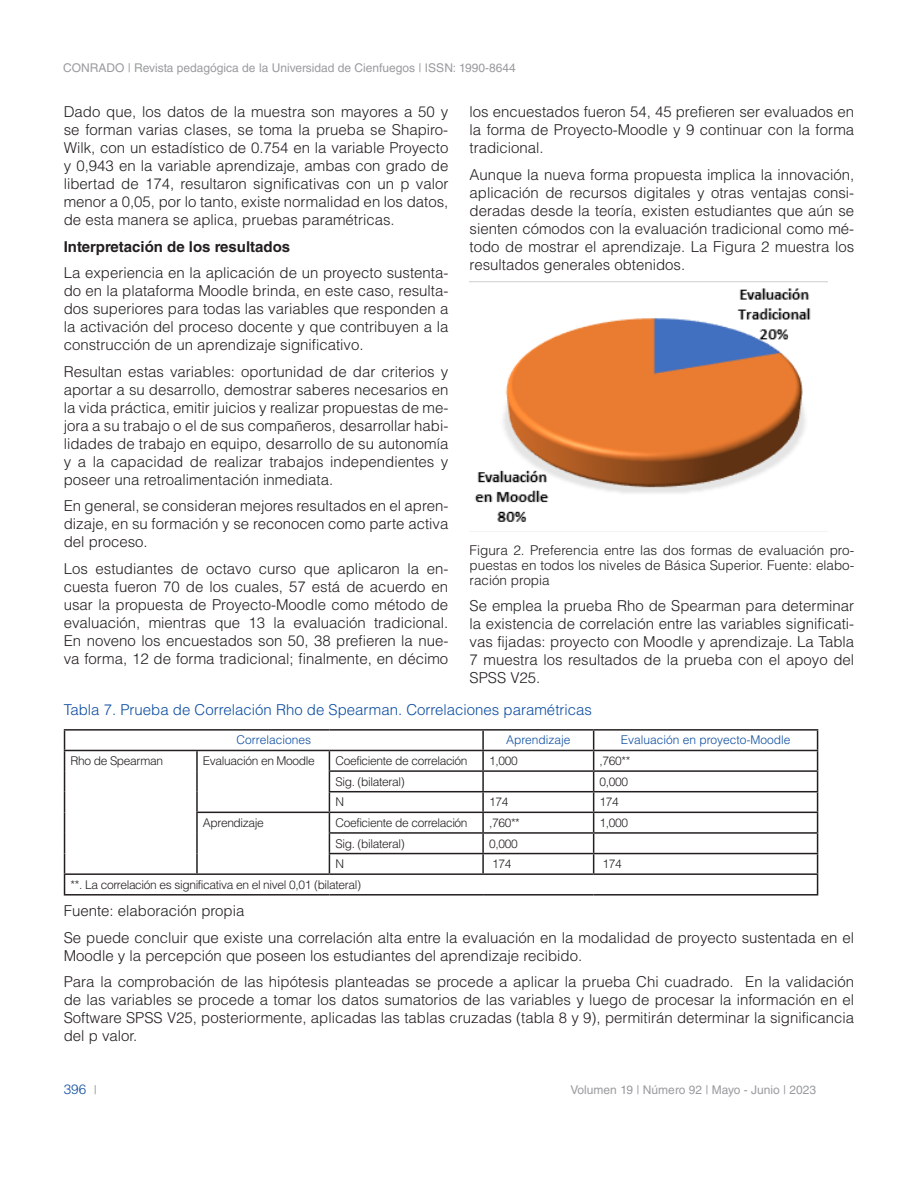
<style>
.page{position:relative;width:918px;height:1188px;background:#fff}
.page>*{position:absolute;margin:0;border:0;box-sizing:border-box;transform-origin:0 0}
.t1{font:300 15px/18px "Helvetica LT Std";color:#231f20;text-align:justify}
.t2{font:300 15px "Helvetica LT Std";color:#0d4da1}
.t3{font:700 15px "Helvetica LT Std";color:#231f20}
.t4{font:300 13.5px/15px "Helvetica LT Std";color:#231f20;text-align:justify}
.t5{font:300 13.5px "Helvetica LT Std";color:#0d4da1}
.t6{font:300 12px "Helvetica LT Std";letter-spacing:-.03em;color:#231f20}
.t7{font:12px "Helvetica LT Std";color:#999b9e}
.t8{font:300 12px "Helvetica LT Std";color:#0d4da1}
.s1{font-weight:400;font-size:12px;color:#999b9e}
</style>
<div class="page">
<img style="left:470px;top:281px;width:357px;height:241px">
<hr style="left:64px;top:729px;width:133px;height:2px;background:#231f20">
<hr style="left:197px;top:729px;width:132px;height:2px;background:#231f20">
<hr style="left:329px;top:729px;width:154px;height:2px;background:#231f20">
<hr style="left:483px;top:729px;width:111px;height:2px;background:#231f20">
<hr style="left:594px;top:729px;width:224px;height:2px;background:#231f20">
<hr style="left:64px;top:750px;width:133px;height:1px;background:#231f20">
<hr style="left:197px;top:750px;width:132px;height:1px;background:#231f20">
<hr style="left:196px;top:751px;width:2px;height:20px;background:#231f20">
<hr style="left:329px;top:750px;width:154px;height:1px;background:#231f20">
<hr style="left:483px;top:750px;width:111px;height:1px;background:#231f20">
<hr style="left:594px;top:750px;width:224px;height:1px;background:#231f20">
<hr style="left:196px;top:771px;width:2px;height:21px;background:#231f20">
<hr style="left:329px;top:770px;width:154px;height:2px;background:#231f20">
<hr style="left:483px;top:770px;width:111px;height:2px;background:#231f20">
<svg style="left:482px;top:731px;width:2px;height:60px"></svg>
<hr style="left:594px;top:770px;width:224px;height:2px;background:#231f20">
<hr style="left:196px;top:792px;width:2px;height:20px;background:#231f20">
<hr style="left:329px;top:791px;width:154px;height:1px;background:#231f20">
<hr style="left:483px;top:791px;width:111px;height:1px;background:#231f20">
<hr style="left:482px;top:792px;width:2px;height:20px;background:#231f20">
<hr style="left:594px;top:791px;width:224px;height:1px;background:#231f20">
<hr style="left:196px;top:812px;width:133px;height:1px;background:#231f20">
<hr style="left:196px;top:813px;width:2px;height:20px;background:#231f20">
<hr style="left:329px;top:812px;width:154px;height:1px;background:#231f20">
<hr style="left:483px;top:812px;width:111px;height:1px;background:#231f20">
<hr style="left:594px;top:812px;width:224px;height:1px;background:#231f20">
<hr style="left:196px;top:833px;width:2px;height:21px;background:#231f20">
<hr style="left:329px;top:832px;width:154px;height:2px;background:#231f20">
<hr style="left:483px;top:832px;width:111px;height:2px;background:#231f20">
<hr style="left:594px;top:832px;width:224px;height:2px;background:#231f20">
<svg style="left:196px;top:854px;width:2px;height:19px"></svg>
<hr style="left:329px;top:853px;width:154px;height:1px;background:#231f20">
<svg style="left:329px;top:751px;width:1px;height:122px"></svg>
<hr style="left:483px;top:853px;width:111px;height:1px;background:#231f20">
<svg style="left:482px;top:813px;width:2px;height:60px"></svg>
<hr style="left:594px;top:853px;width:224px;height:1px;background:#231f20">
<svg style="left:593px;top:731px;width:1px;height:142px"></svg>
<hr style="left:64px;top:873px;width:133px;height:2px;background:#231f20">
<svg style="left:64px;top:731px;width:1px;height:163px"></svg>
<hr style="left:197px;top:873px;width:132px;height:2px;background:#231f20">
<hr style="left:329px;top:873px;width:154px;height:2px;background:#231f20">
<hr style="left:483px;top:873px;width:111px;height:2px;background:#231f20">
<hr style="left:594px;top:873px;width:224px;height:2px;background:#231f20">
<svg style="left:817px;top:731px;width:1px;height:163px"></svg>
<hr style="left:64px;top:894px;width:133px;height:2px;background:#231f20">
<hr style="left:197px;top:894px;width:132px;height:2px;background:#231f20">
<hr style="left:329px;top:894px;width:154px;height:2px;background:#231f20">
<hr style="left:483px;top:894px;width:111px;height:2px;background:#231f20">
<hr style="left:594px;top:894px;width:224px;height:2px;background:#231f20">
<p class="t7" style="left:63px;top:61px;width:454px">CONRADO | Revista pedagógica de la Universidad de Cienfuegos | ISSN: 1990-8644</p>
<p class="t1" style="left:470px;top:103px;width:386px">los encuestados fueron 54, 45 prefieren ser evaluados en la forma de Proyecto-Moodle y 9 continuar con la forma tradicional.</p>
<p class="t1" style="left:470px;top:165px;width:386px">Aunque la nueva forma propuesta implica la innovación, aplicación de recursos digitales y otras ventajas consi&shy;deradas desde la teoría, existen estudiantes que aún se sienten cómodos con la evaluación tradicional como mé&shy;todo de mostrar el aprendizaje. La Figura 2 muestra los resultados generales obtenidos.</p>
<p class="t1" style="left:64px;top:103px;width:386px">Dado que, los datos de la muestra son mayores a 50 y se forman varias clases, se toma la prueba se Shapiro-Wilk, con un estadístico de 0.754 en la variable Proyecto y 0,943 en la variable aprendizaje, ambas con grado de libertad de 174, resultaron significativas con un p valor menor a 0,05, por lo tanto, existe normalidad en los datos, de esta manera se aplica, pruebas paramétricas.</p>
<p class="t3" style="left:64px;top:237px;width:228px">Interpretación de los resultados</p>
<p class="t1" style="left:64px;top:264px;width:386px">La experiencia en la aplicación de un proyecto sustenta&shy;do en la plataforma Moodle brinda, en este caso, resulta&shy;dos superiores para todas las variables que responden a la activación del proceso docente y que contribuyen a la construcción de un aprendizaje significativo.</p>
<p class="t1" style="left:64px;top:362px;width:386px">Resultan estas variables: oportunidad de dar criterios y aportar a su desarrollo, demostrar saberes necesarios en la vida práctica, emitir juicios y realizar propuestas de me&shy;jora a su trabajo o el de sus compañeros, desarrollar habi&shy;lidades de trabajo en equipo, desarrollo de su autonomía y a la capacidad de realizar trabajos independientes y poseer una retroalimentación inmediata.</p>
<p class="t1" style="left:64px;top:497px;width:386px">En general, se consideran mejores resultados en el apren&shy;dizaje, en su formación y se reconocen como parte activa del proceso.</p>
<p class="t1" style="left:64px;top:559px;width:386px">Los estudiantes de octavo curso que aplicaron la en&shy;cuesta fueron 70 de los cuales, 57 está de acuerdo en usar la propuesta de Proyecto-Moodle como método de evaluación, mientras que 13 la evaluación tradicional.<br>En noveno los encuestados son 50, 38 prefieren la nue&shy;va forma, 12 de forma tradicional; finalmente, en décimo</p>
<p class="t4" style="left:470px;top:543px;width:386px">Figura 2. Preferencia entre las dos formas de evaluación pro&shy;puestas en todos los niveles de Básica Superior. Fuente: elabo&shy;ración propia</p>
<p class="t1" style="left:470px;top:597px;width:386px">Se emplea la prueba Rho de Spearman para determinar la existencia de correlación entre las variables significati&shy;vas fijadas: proyecto con Moodle y aprendizaje. La Tabla 7 muestra los resultados de la prueba con el apoyo del SPSS V25.</p>
<p class="t2" style="left:64px;top:700px;width:530px">Tabla 7. Prueba de Correlación Rho de Spearman. Correlaciones paramétricas</p>
<p class="t8" style="left:237px;top:733px;width:76px">Correlaciones</p>
<p class="t8" style="left:506px;top:733px;width:66px">Aprendizaje</p>
<p class="t8" style="left:621px;top:733px;width:171px">Evaluación en proyecto-Moodle</p>
<p class="t6" style="left:71px;top:753px;width:94px">Rho de Spearman</p>
<p class="t6" style="left:203px;top:753px;width:113px">Evaluación en Moodle</p>
<p class="t6" style="left:335px;top:753px;width:134px">Coeficiente de correlación</p>
<p class="t6" style="left:489px;top:753px;width:30px">1,000</p>
<p class="t6" style="left:600px;top:753px;width:32px">,760**</p>
<p class="t6" style="left:335px;top:774px;width:71px">Sig. (bilateral)</p>
<p class="t6" style="left:600px;top:774px;width:30px">0,000</p>
<p class="t6" style="left:335px;top:795px;width:10px">N</p>
<p class="t6" style="left:489px;top:795px;width:21px">174</p>
<p class="t6" style="left:600px;top:795px;width:21px">174</p>
<p class="t6" style="left:203px;top:815px;width:62px">Aprendizaje</p>
<p class="t6" style="left:335px;top:815px;width:134px">Coeficiente de correlación</p>
<p class="t6" style="left:489px;top:815px;width:32px">,760**</p>
<p class="t6" style="left:600px;top:815px;width:30px">1,000</p>
<p class="t6" style="left:335px;top:836px;width:71px">Sig. (bilateral)</p>
<p class="t6" style="left:489px;top:836px;width:30px">0,000</p>
<p class="t6" style="left:335px;top:856px;width:10px">N</p>
<p class="t6" style="left:492px;top:856px;width:21px">174</p>
<p class="t6" style="left:603px;top:856px;width:21px">174</p>
<p class="t6" style="left:71px;top:877px;width:292px">**. La correlación es significativa en el nivel 0,01 (bilateral)</p>
<p class="t1" style="left:64px;top:897px;width:792px;line-height:26.5px">Fuente: elaboración propia<br>Se puede concluir que existe una correlación alta entre la evaluación en la modalidad de proyecto sustentada en el</p>
<p class="t1" style="left:64px;top:942px;width:792px;line-height:26.5px">Moodle y la percepción que poseen los estudiantes del aprendizaje recibido.<br>Para la comprobación de las hipótesis planteadas se procede a aplicar la prueba Chi cuadrado. En la validación</p>
<p class="t1" style="left:64px;top:991px;width:792px">de las variables se procede a tomar los datos sumatorios de las variables y luego de procesar la información en el Software SPSS V25, posteriormente, aplicadas las tablas cruzadas (tabla 8 y 9), permitirán determinar la significancia del p valor.</p>
<p class="t5" style="left:64px;top:1081px;width:35px">396 <span class="s1">|</span></p>
<p class="t7" style="left:571px;top:1083px;width:247px">Volumen 19 | Número 92 | Mayo - Junio | 2023</p>
</div>
